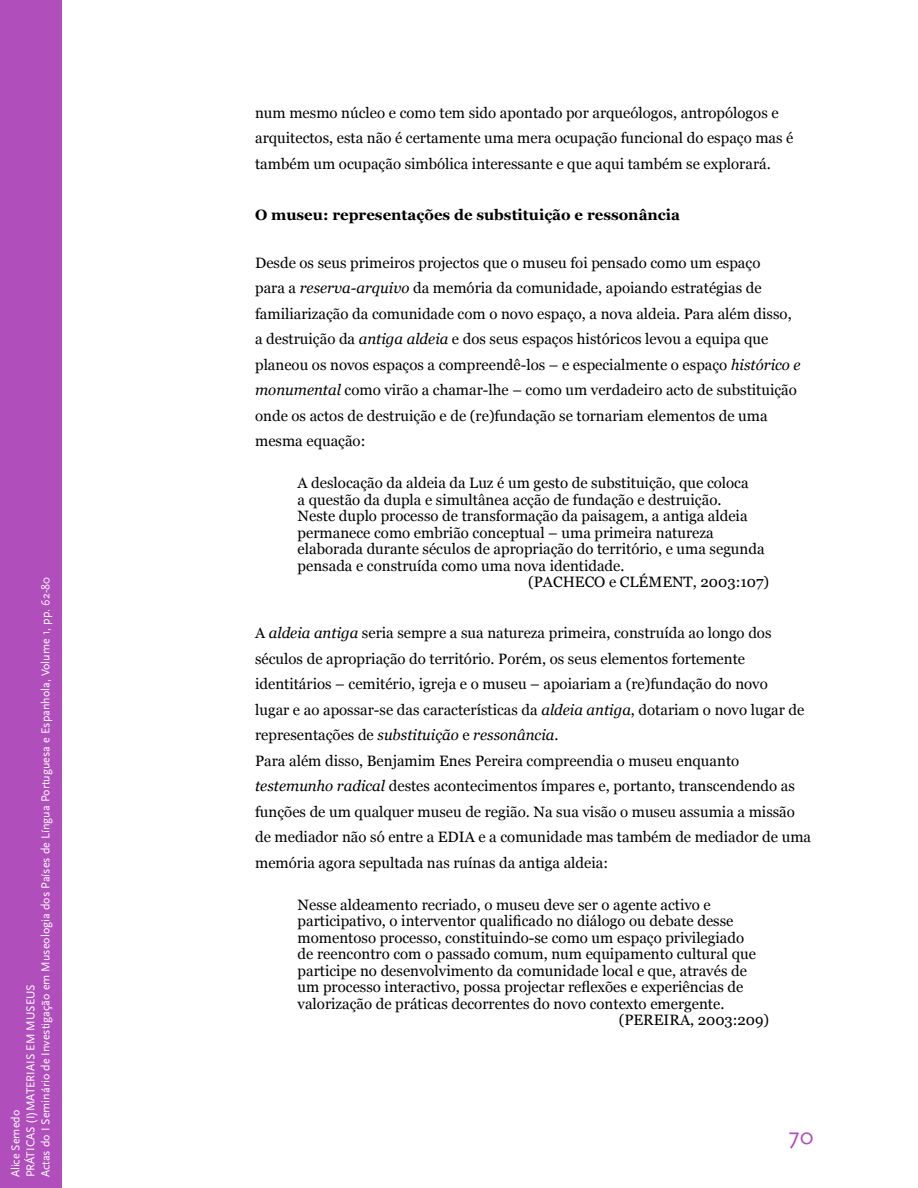
<style>
.page{position:relative;width:918px;height:1188px;background:#fff}
.page>*{position:absolute;margin:0;border:0;box-sizing:border-box;transform-origin:0 0}
.t1{font:24px "Scala Sans Pro";color:#b04fbb}
.t2{font:15px/25.5px "Georgia";color:#000}
.t3{font:700 15px "Georgia";color:#000}
.t4{font:12px/15px "Scala Sans Pro";color:#fff}
.s1{font-style:italic}
</style>
<div class="page">
<div style="left:0;top:0;width:62px;height:1188px;background:#b04fbb"></div>
<p class="t4" style="left:9px;top:1177px;width:602px;rotate:-90deg">Alice Semedo<br>PRÁTICAS (I)MATERIAIS EM MUSEUS<br>Actas do I Seminário de Investigação em Museologia dos Países de Língua Portuguesa e Espanhola, Volume 1, pp. 62-80</p>
<p class="t2" style="left:255px;top:101px;width:540px">num mesmo núcleo e como tem sido apontado por arqueólogos, antropólogos e arquitectos, esta não é certamente uma mera ocupação funcional do espaço mas é também um ocupação simbólica interessante e que aqui também se explorará.</p>
<p class="t3" style="left:255px;top:208px;width:427px">O museu: representações de substituição e ressonância</p>
<p class="t2" style="left:255px;top:251px;width:547px">Desde os seus primeiros projectos que o museu foi pensado como um espaço<br>para a <span class="s1">reserva-arquivo</span> da memória da comunidade, apoiando estratégias de familiarização da comunidade com o novo espaço, a nova aldeia. Para além disso, a destruição da <span class="s1">antiga aldeia</span> e dos seus espaços históricos levou a equipa que planeou os novos espaços a compreendê-los – e especialmente o espaço <span class="s1">histórico e monumental</span> como virão a chamar-lhe – como um verdadeiro acto de substituição onde os actos de destruição e de (re)fundação se tornariam elementos de uma mesma equação:</p>
<p class="t2" style="left:298px;top:471px;width:453px">A deslocação da aldeia da Luz é um gesto de substituição, que coloca</p>
<p class="t2" style="left:298px;top:488px;width:425px">a questão da dupla e simultânea acção de fundação e destruição.</p>
<p class="t2" style="left:298px;top:504px;width:451px">Neste duplo processo de transformação da paisagem, a antiga aldeia</p>
<p class="t2" style="left:298px;top:521px;width:418px">permanece como embrião conceptual – uma primeira natureza</p>
<p class="t2" style="left:298px;top:537px;width:468px">elaborada durante séculos de apropriação do território, e uma segunda</p>
<p class="t2" style="left:298px;top:554px;width:328px">pensada e construída como uma nova identidade.</p>
<p class="t2" style="left:528px;top:570px;width:242px">(PACHECO e CLÉMENT, 2003:107)</p>
<p class="t2" style="left:255px;top:621px;width:558px">A <span class="s1">aldeia antiga</span> seria sempre a sua natureza primeira, construída ao longo dos séculos de apropriação do território. Porém, os seus elementos fortemente identitários – cemitério, igreja e o museu – apoiariam a (re)fundação do novo<br>lugar e ao apossar-se das características da <span class="s1">aldeia antiga</span>, dotariam o novo lugar de representações de <span class="s1">substituição</span> e <span class="s1">ressonância</span>.<br>Para além disso, Benjamim Enes Pereira compreendia o museu enquanto <span class="s1">testemunho radical</span> destes acontecimentos ímpares e, portanto, transcendendo as funções de um qualquer museu de região. Na sua visão o museu assumia a missão de mediador não só entre a EDIA e a comunidade mas também de mediador de uma memória agora sepultada nas ruínas da antiga aldeia:</p>
<p class="t2" style="left:298px;top:893px;width:415px">Nesse aldeamento recriado, o museu deve ser o agente activo e</p>
<p class="t2" style="left:298px;top:909px;width:437px">participativo, o interventor qualificado no diálogo ou debate desse</p>
<p class="t2" style="left:298px;top:926px;width:448px">momentoso processo, constituindo-se como um espaço privilegiado</p>
<p class="t2" style="left:298px;top:942px;width:460px">de reencontro com o passado comum, num equipamento cultural que</p>
<p class="t2" style="left:298px;top:959px;width:451px">participe no desenvolvimento da comunidade local e que, através de</p>
<p class="t2" style="left:298px;top:975px;width:447px">um processo interactivo, possa projectar reflexões e experiências de</p>
<p class="t2" style="left:298px;top:992px;width:428px">valorização de práticas decorrentes do novo contexto emergente.</p>
<p class="t2" style="left:619px;top:1008px;width:152px">(PEREIRA, 2003:209)</p>
<h1 class="t1" style="left:789px;top:1124px;width:26px">70</h1>
</div>
